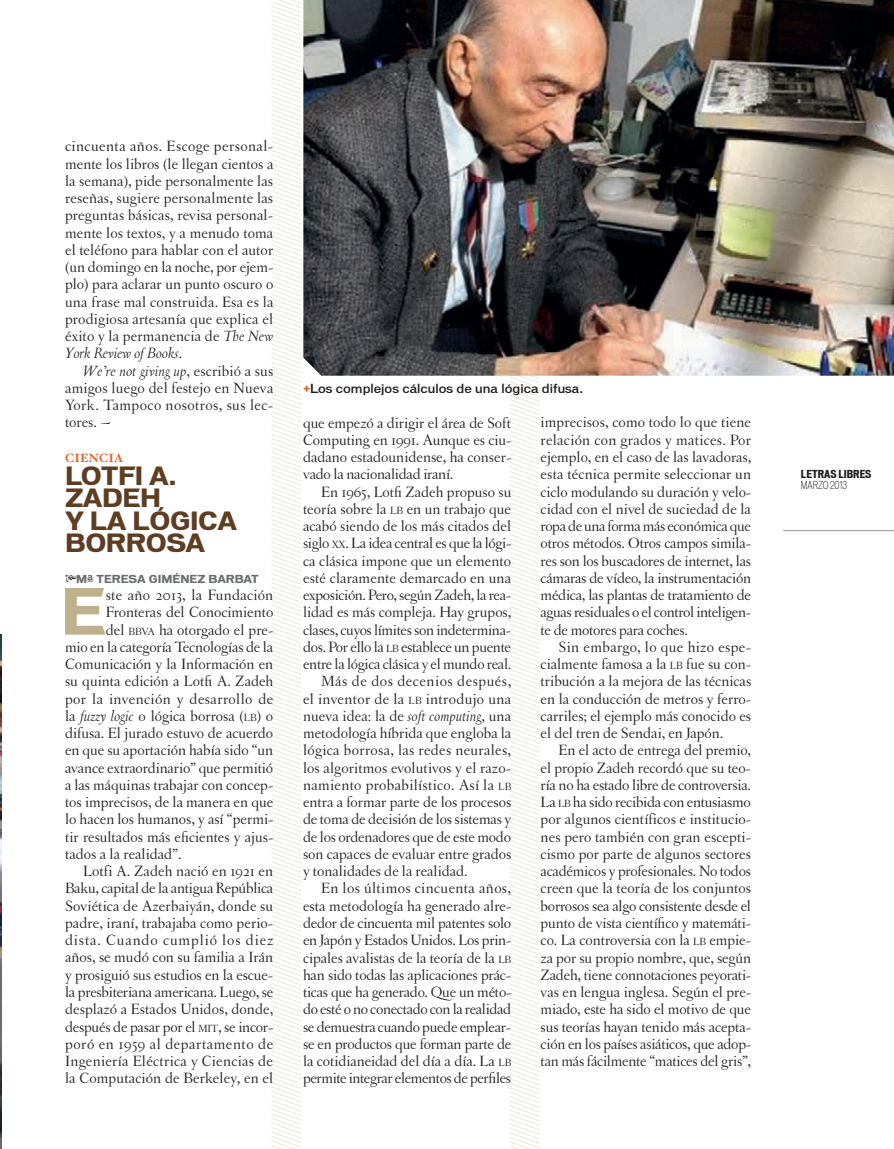
<style>
.page{position:relative;width:894px;height:1149px;background:#fff}
.page>*{position:absolute;margin:0;border:0;box-sizing:border-box;transform-origin:0 0}
.t1{font:700 60.6px "Vonnes";color:#beb28e}
.t2{font:700 24px/22.5px "Vonnes";letter-spacing:-.02em;color:#5e3e23}
.t3{font:15.75px/17.2px "Letras Oldstyle";color:#231f20;text-align:justify}
.t4{font:15.75px "Letras Oldstyle";letter-spacing:-.02em;color:#231f20}
.t5{font:15.75px "Letras Oldstyle";letter-spacing:.02em;color:#231f20}
.t6{font:15.75px "Letras Oldstyle";letter-spacing:-.025em;color:#231f20}
.t7{font:15.75px "Letras Oldstyle";letter-spacing:.025em;color:#231f20}
.t8{font:15.75px "Letras Oldstyle";letter-spacing:.055em;color:#231f20}
.t9{font:15.75px "Letras Oldstyle";letter-spacing:.035em;color:#231f20}
.t10{font:15.75px "Letras Oldstyle";letter-spacing:.03em;color:#231f20}
.t11{font:500 12px "Vonnes";color:#231f20}
.t12{font:700 12px "Hoefler Txt";letter-spacing:.01em;color:#e45e24}
.t13{font:700 10.5px "Vonnes";letter-spacing:-.005em;color:#6c6d70}
.t14{font:700 expanded 10.5px "Vonnes";color:#231f20}
.t15{font:300 condensed 10.5px "Vonnes";color:#231f20}
.s1{font-style:italic}
.s2{font-size:10.95px}
.s3{font-weight:700;font-size:13.5px;color:#e15b25}
</style>
<div class="page">
<svg style="left:510px;top:376px;width:29px;height:772px"></svg>
<svg style="left:271px;top:0;width:30px;height:1148px"></svg>
<img style="left:303px;top:0;width:590px;height:376px">
<img style="left:0;top:634px;width:1px;height:514px">
<hr style="left:783px;top:530px;width:110px;height:1px;background:#939598">
<p class="t3" style="left:65px;top:138px;width:210px">cincuenta años. Escoge personal&shy;mente los libros (le llegan cientos a la semana), pide personalmente las reseñas, sugiere personalmente las preguntas básicas, revisa personal&shy;mente los textos, y a menudo toma el teléfono para hablar con el autor (un domingo en la noche, por ejem&shy;plo) para aclarar un punto oscuro o una frase mal construida. Esa es la prodigiosa artesanía que explica el éxito y la permanencia de <span class="s1">The New York Review of Books</span>.</p>
<p class="t3" style="left:65px;top:362px;width:210px;text-indent:18px"><span class="s1">We’re not giving up</span>, escribió a sus amigos luego del festejo en Nueva York. Tampoco nosotros, sus lec&shy;tores. ~</p>
<p class="t12" style="left:65px;top:449px;width:60px">CIENCIA</p>
<h2 class="t2" style="left:65px;top:464px;width:173px">LOTFI A.<br>ZADEH<br>Y LA LÓGICA<br>BORROSA</h2>
<p class="t13" style="left:76px;top:572px;width:184px">Mª TERESA GIMÉNEZ BARBAT</p>
<h1 class="t1" style="left:60px;top:575px;width:47px">E</h1>
<p class="t3" style="left:106px;top:586px;width:169px">ste año 2013, la Fundación</p>
<p class="t3" style="left:106px;top:603px;width:169px">Fronteras del Conocimiento</p>
<p class="t3" style="left:106px;top:621px;width:169px">del <span class="s2">BBVA</span> ha otorgado el pre-</p>
<p class="t3" style="left:65px;top:638px;width:210px">mio en la categoría Tecnologías de la</p>
<p class="t3" style="left:65px;top:655px;width:210px">Comunicación y la Información en</p>
<p class="t3" style="left:65px;top:672px;width:210px">su quinta edición a Lotfi A. Zadeh</p>
<p class="t7" style="left:65px;top:689px;width:210px">por la invención y desarrollo de</p>
<p class="t3" style="left:65px;top:707px;width:210px">la <span class="s1">fuzzy logic</span> o lógica borrosa (<span class="s2">LB</span>) o</p>
<p class="t3" style="left:65px;top:724px;width:210px">difusa. El jurado estuvo de acuerdo</p>
<p class="t3" style="left:65px;top:741px;width:210px">en que su aportación había sido “un</p>
<p class="t3" style="left:65px;top:759px;width:209px">avance extraordinario” que permitió</p>
<p class="t3" style="left:65px;top:776px;width:210px">a las máquinas trabajar con concep-</p>
<p class="t3" style="left:65px;top:793px;width:210px">tos imprecisos, de la manera en que</p>
<p class="t3" style="left:65px;top:810px;width:210px">lo hacen los humanos, y así “permi-</p>
<p class="t3" style="left:65px;top:828px;width:210px">tir resultados más eficientes y ajus-</p>
<p class="t3" style="left:65px;top:845px;width:118px">tados a la realidad”.</p>
<p class="t3" style="left:83px;top:862px;width:191px">Lotfi A. Zadeh nació en 1921 en</p>
<p class="t3" style="left:65px;top:879px;width:210px">Baku, capital de la antigua República</p>
<p class="t3" style="left:65px;top:897px;width:210px">Soviética de Azerbaiyán, donde su</p>
<p class="t3" style="left:65px;top:914px;width:210px">padre, iraní, trabajaba como perio-</p>
<p class="t8" style="left:65px;top:931px;width:210px">dista. Cuando cumplió los diez</p>
<p class="t3" style="left:65px;top:948px;width:210px">años, se mudó con su familia a Irán</p>
<p class="t3" style="left:65px;top:966px;width:209px">y prosiguió sus estudios en la escue-</p>
<p class="t3" style="left:65px;top:983px;width:210px">la presbiteriana americana. Luego, se</p>
<p class="t3" style="left:65px;top:1000px;width:210px">desplazó a Estados Unidos, donde,</p>
<p class="t3" style="left:65px;top:1017px;width:210px">después de pasar por el <span class="s2">MIT</span>, se incor-</p>
<p class="t9" style="left:65px;top:1034px;width:210px">poró en 1959 al departamento de</p>
<p class="t5" style="left:65px;top:1052px;width:209px">Ingeniería Eléctrica y Ciencias de</p>
<p class="t3" style="left:65px;top:1069px;width:210px">la Computación de Berkeley, en el</p>
<p class="t11" style="left:303px;top:381px;width:281px"><span class="s3">+</span>Los complejos cálculos de una lógica difusa.</p>
<p class="t3" style="left:303px;top:414px;width:210px">que empezó a dirigir el área de Soft Computing en 1991. Aunque es ciu&shy;dadano estadounidense, ha conser&shy;vado la nacionalidad iraní.</p>
<p class="t3" style="left:321px;top:483px;width:192px">En 1965, Lotfi Zadeh propuso su</p>
<p class="t3" style="left:303px;top:500px;width:209px">teoría sobre la <span class="s2">LB</span> en un trabajo que</p>
<p class="t3" style="left:303px;top:517px;width:210px">acabó siendo de los más citados del</p>
<p class="t4" style="left:303px;top:534px;width:210px">siglo <span class="s2">XX</span>. La idea central es que la lógi-</p>
<p class="t3" style="left:303px;top:552px;width:209px">ca clásica impone que un elemento</p>
<p class="t3" style="left:303px;top:569px;width:209px">esté claramente demarcado en una</p>
<p class="t4" style="left:303px;top:586px;width:209px">exposición. Pero, según Zadeh, la rea-</p>
<p class="t3" style="left:303px;top:603px;width:210px">lidad es más compleja. Hay grupos,</p>
<p class="t4" style="left:303px;top:620px;width:209px">clases, cuyos límites son indetermina-</p>
<p class="t4" style="left:303px;top:638px;width:209px">dos. Por ello la <span class="s2">LB</span> establece un puente</p>
<p class="t4" style="left:303px;top:655px;width:210px">entre la lógica clásica y el mundo real.</p>
<p class="t10" style="left:321px;top:672px;width:192px">Más de dos decenios después,</p>
<p class="t5" style="left:303px;top:689px;width:209px">el inventor de la <span class="s2">LB</span> introdujo una</p>
<p class="t3" style="left:303px;top:707px;width:209px">nueva idea: la de <span class="s1">soft computing</span>, una</p>
<p class="t3" style="left:303px;top:724px;width:210px">metodología híbrida que engloba la</p>
<p class="t5" style="left:303px;top:741px;width:209px">lógica borrosa, las redes neurales,</p>
<p class="t3" style="left:303px;top:759px;width:209px">los algoritmos evolutivos y el razo-</p>
<p class="t5" style="left:303px;top:776px;width:210px">namiento probabilístico. Así la <span class="s2">LB</span></p>
<p class="t3" style="left:303px;top:793px;width:210px">entra a formar parte de los procesos</p>
<p class="t3" style="left:303px;top:810px;width:209px">de toma de decisión de los sistemas y</p>
<p class="t3" style="left:303px;top:828px;width:209px">de los ordenadores que de este modo</p>
<p class="t3" style="left:303px;top:845px;width:210px">son capaces de evaluar entre grados</p>
<p class="t3" style="left:303px;top:862px;width:166px">y tonalidades de la realidad.</p>
<p class="t5" style="left:321px;top:879px;width:191px">En los últimos cincuenta años,</p>
<p class="t3" style="left:303px;top:897px;width:210px">esta metodología ha generado alre-</p>
<p class="t3" style="left:303px;top:914px;width:210px">dedor de cincuenta mil patentes solo</p>
<p class="t3" style="left:303px;top:931px;width:210px">en Japón y Estados Unidos. Los prin-</p>
<p class="t3" style="left:303px;top:948px;width:210px">cipales avalistas de la teoría de la <span class="s2">LB</span></p>
<p class="t3" style="left:303px;top:966px;width:209px">han sido todas las aplicaciones prác-</p>
<p class="t3" style="left:303px;top:983px;width:210px">ticas que ha generado. Que un méto-</p>
<p class="t4" style="left:303px;top:1000px;width:210px">do esté o no conectado con la realidad</p>
<p class="t4" style="left:303px;top:1017px;width:209px">se demuestra cuando puede emplear-</p>
<p class="t3" style="left:303px;top:1035px;width:210px">se en productos que forman parte de</p>
<p class="t3" style="left:303px;top:1052px;width:210px">la cotidianeidad del día a día. La <span class="s2">LB</span></p>
<p class="t6" style="left:303px;top:1069px;width:209px">permite integrar elementos de perfiles</p>
<p class="t3" style="left:540px;top:414px;width:212px">imprecisos, como todo lo que tiene relación con grados y matices. Por ejemplo, en el caso de las lavadoras, esta técnica permite seleccionar un ciclo modulando su duración y velo&shy;cidad con el nivel de suciedad de la ropa de una forma más económica que otros métodos. Otros campos simila&shy;res son los buscadores de internet, las cámaras de vídeo, la instrumentación médica, las plantas de tratamiento de aguas residuales o el control inteligen&shy;te de motores para coches.</p>
<p class="t3" style="left:540px;top:638px;width:212px;text-indent:18px">Sin embargo, lo que hizo espe&shy;cialmente famosa a la <span class="s2">LB</span> fue su con&shy;tribución a la mejora de las técnicas en la conducción de metros y ferro&shy;carriles; el ejemplo más conocido es el del tren de Sendai, en Japón.</p>
<p class="t3" style="left:540px;top:741px;width:212px;text-indent:18px">En el acto de entrega del premio, el propio Zadeh recordó que su teo&shy;ría no ha estado libre de controversia.<br>La <span class="s2">LB</span> ha sido recibida con entusiasmo por algunos científicos e institucio&shy;nes pero también con gran escepti&shy;cismo por parte de algunos sectores académicos y profesionales. No todos creen que la teoría de los conjuntos borrosos sea algo consistente desde el punto de vista científico y matemáti&shy;co. La controversia con la <span class="s2">LB</span> empie&shy;za por su propio nombre, que, según Zadeh, tiene connotaciones peyorati&shy;vas en lengua inglesa. Según el pre&shy;miado, este ha sido el motivo de que sus teorías hayan tenido más acepta&shy;ción en los países asiáticos, que adop&shy;tan más fácilmente “matices del gris”,</p>
<p class="t14" style="left:800px;top:468px;width:72px">LETRAS LIBRES</p>
<p class="t15" style="left:800px;top:478px;width:47px">MARZO 2013</p>
</div>
